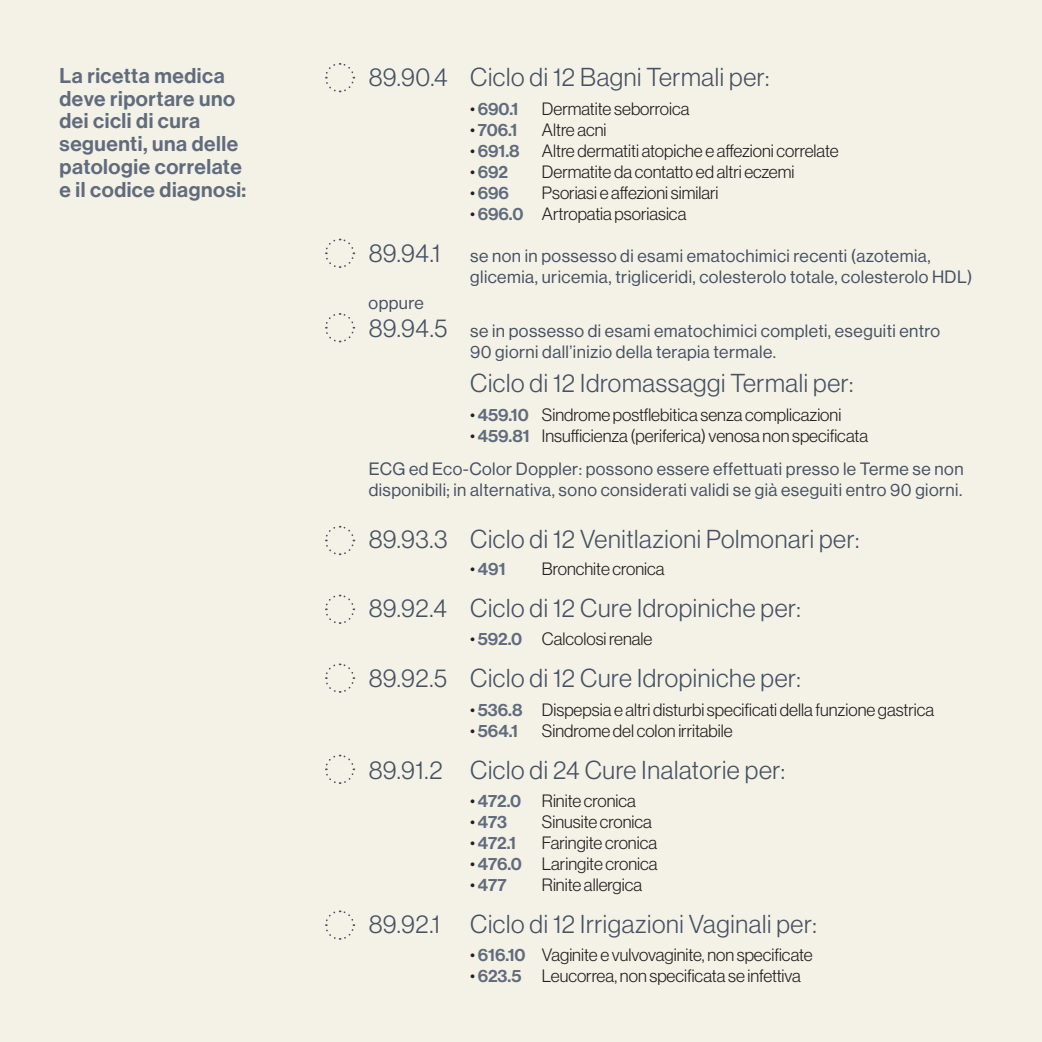
<style>
.page{position:relative;width:1042px;height:1042px;background:#f4f2e7}
.page>*{position:absolute;margin:0;border:0;box-sizing:border-box;transform-origin:0 0}
.t1{font:25.38px "N Haas Grotesk DS Pro 45 Lt";letter-spacing:.025em;color:#465163}
.t2{font:21px/22.8px "N Haas Grotesk DS Pro 65 Md";letter-spacing:.025em;color:#606b7c}
.t3{font:17.5px "N Haas Grotesk DS Pro 45 Lt";color:#231f20}
.t4{font:17.5px/21px "N Haas Grotesk DS Pro 55 Rg";letter-spacing:.025em;color:#465163}
.t5{font:17.5px "N Haas Grotesk DS Pro 65 Md";letter-spacing:-.005em;color:#606b7c}
.s1{font-family:"N Haas Grotesk DS Pro 45 Lt";color:#231f20}
.s2{font-family:"N Haas Grotesk DS Pro 65 Md";color:#606b7c}
.s3{font-family:"N Haas Grotesk DS Pro 45 Lt";font-size:25.38px}
</style>
<div class="page">
<svg style="left:325px;top:63px;width:30px;height:30px"></svg>
<svg style="left:325px;top:238px;width:30px;height:30px"></svg>
<svg style="left:325px;top:313px;width:30px;height:30px"></svg>
<svg style="left:325px;top:525px;width:30px;height:31px"></svg>
<svg style="left:325px;top:594px;width:30px;height:30px"></svg>
<svg style="left:325px;top:663px;width:30px;height:30px"></svg>
<svg style="left:325px;top:754px;width:30px;height:30px"></svg>
<svg style="left:325px;top:910px;width:30px;height:30px"></svg>
<p class="t2" style="left:60px;top:65px;width:188px">La ricetta medica deve riportare uno dei cicli di cura seguenti, una delle patologie correlate e il codice diagnosi:</p>
<h1 class="t1" style="left:369px;top:63px;width:402px">89.90.4 Ciclo di 12 Bagni Termali per:</h1>
<p class="t5" style="left:470px;top:98px;width:50px"><span class="s1">•</span> 690.1</p>
<p class="t3" style="left:542px;top:99px;width:149px">Dermatite seborroica</p>
<p class="t5" style="left:470px;top:119px;width:49px"><span class="s1">•</span> 706.1</p>
<p class="t3" style="left:542px;top:120px;width:66px">Altre acni</p>
<p class="t5" style="left:470px;top:140px;width:51px"><span class="s1">•</span> 691.8</p>
<p class="t3" style="left:542px;top:141px;width:298px">Altre dermatiti atopiche e affezioni correlate</p>
<p class="t5" style="left:470px;top:161px;width:39px"><span class="s1">•</span> 692</p>
<p class="t3" style="left:542px;top:162px;width:254px">Dermatite da contatto ed altri eczemi</p>
<p class="t5" style="left:470px;top:182px;width:40px"><span class="s1">•</span> 696</p>
<p class="t3" style="left:542px;top:183px;width:178px">Psoriasi e affezioni similari</p>
<p class="t3" style="left:470px;top:204px;width:218px">• <span class="s2">696.0</span> Artropatia psoriasica</p>
<p class="t4" style="left:470px;top:245px;width:504px;text-indent:-101px"><span class="s3">89.94.1</span> se non in possesso di esami ematochimici recenti (azotemia, glicemia, uricemia, trigliceridi, colesterolo totale, colesterolo HDL)</p>
<p class="t4" style="left:369px;top:289px;width:573px;line-height:27.7px">oppure<br><span class="s3">89.94.5</span> se in possesso di esami ematochimici completi, eseguiti entro</p>
<p class="t4" style="left:470px;top:341px;width:307px">90 giorni dall’inizio della terapia termale.</p>
<h1 class="t1" style="left:470px;top:369px;width:385px">Ciclo di 12 Idromassaggi Termali per:</h1>
<p class="t3" style="left:470px;top:405px;width:373px">• <span class="s2">459.10</span> Sindrome postflebitica senza complicazioni</p>
<p class="t3" style="left:470px;top:426px;width:399px">• <span class="s2">459.81</span> Insufficienza (periferica) venosa non specificata</p>
<p class="t4" style="left:369px;top:458px;width:596px">ECG ed Eco-Color Doppler: possono essere effettuati presso le Terme se non disponibili; in alternativa, sono considerati validi se già eseguiti entro 90 giorni.</p>
<h1 class="t1" style="left:369px;top:525px;width:492px">89.93.3 Ciclo di 12 Venitlazioni Polmonari per:</h1>
<p class="t5" style="left:470px;top:558px;width:37px"><span class="s1">•</span> 491</p>
<p class="t3" style="left:542px;top:558px;width:124px">Bronchite cronica</p>
<h1 class="t1" style="left:369px;top:593px;width:434px">89.92.4 Ciclo di 12 Cure Idropiniche per:</h1>
<p class="t3" style="left:470px;top:629px;width:184px">• <span class="s2">592.0</span> Calcolosi renale</p>
<h1 class="t1" style="left:369px;top:664px;width:434px">89.92.5 Ciclo di 12 Cure Idropiniche per:</h1>
<p class="t3" style="left:470px;top:699px;width:465px">• <span class="s2">536.8</span> Dispepsia e altri disturbi specificati della funzione gastrica</p>
<p class="t5" style="left:470px;top:720px;width:49px"><span class="s1">•</span> 564.1</p>
<p class="t3" style="left:542px;top:720px;width:192px">Sindrome del colon irritabile</p>
<h1 class="t1" style="left:369px;top:755px;width:418px">89.91.2 Ciclo di 24 Cure Inalatorie per:</h1>
<p class="t3" style="left:470px;top:791px;width:167px">• <span class="s2">472.0</span> Rinite cronica</p>
<p class="t5" style="left:470px;top:811px;width:38px"><span class="s1">•</span> 473</p>
<p class="t3" style="left:542px;top:812px;width:112px">Sinusite cronica</p>
<p class="t5" style="left:470px;top:832px;width:47px"><span class="s1">•</span> 472.1</p>
<p class="t3" style="left:542px;top:833px;width:117px">Faringite cronica</p>
<p class="t3" style="left:470px;top:854px;width:189px">• <span class="s2">476.0</span> Laringite cronica</p>
<p class="t5" style="left:470px;top:874px;width:38px"><span class="s1">•</span> 477</p>
<p class="t3" style="left:542px;top:875px;width:102px">Rinite allergica</p>
<h1 class="t1" style="left:369px;top:910px;width:449px">89.92.1 Ciclo di 12 Irrigazioni Vaginali per:</h1>
<p class="t3" style="left:470px;top:945px;width:344px">• <span class="s2">616.10</span> Vaginite e vulvovaginite, non specificate</p>
<p class="t3" style="left:470px;top:966px;width:332px">• <span class="s2">623.5</span> Leucorrea, non specificata se infettiva</p>
</div>
